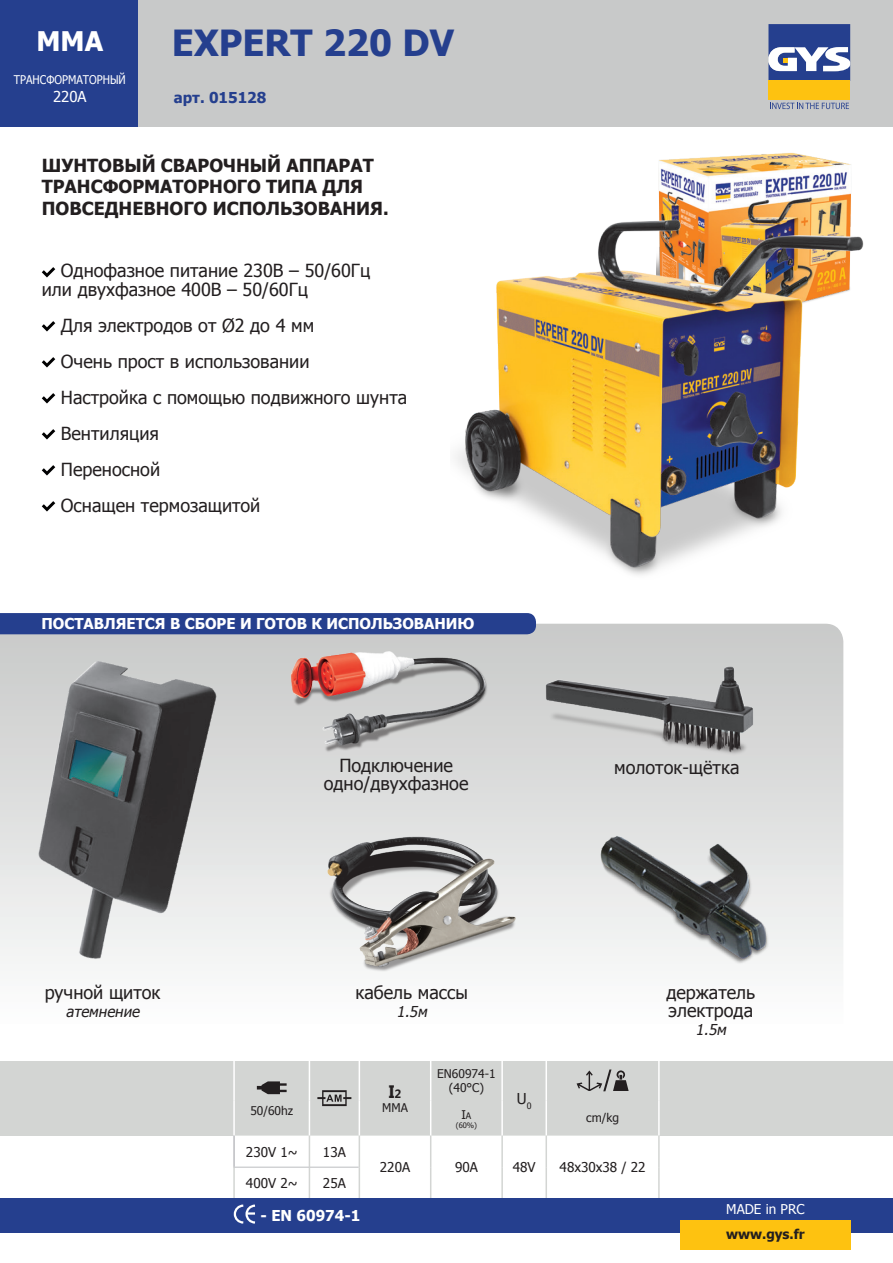
<style>
.page{position:relative;width:893px;height:1263px;background:#fff}
.page>*{position:absolute;margin:0;border:0;box-sizing:border-box;transform-origin:0 0}
.t1{font:700 36px "Tahoma";color:#253f8e}
.t2{font:700 27px "Tahoma";color:#fff}
.t3{font:18px/36px "Tahoma";color:#231f20}
.t4{font:700 18px/21.6px "Tahoma";color:#231f20}
.t5{font:700 18px "Segoe UI";color:#231f20}
.t6{font:700 15px "Tahoma";color:#fff}
.t7{font:italic 15px "Tahoma";color:#231f20}
.t8{font:700 15px "Tahoma";color:#253f8e}
.t9{font:15px "Tahoma";color:#fff}
.t10{font:15px "Tahoma";color:#231f20}
.t11{font:13.5px "Tahoma";color:#231f20}
.t12{font:700 13.5px "Tahoma";color:#231f20}
.t13{font:13.5px "Tahoma";color:#fff}
.t14{font:12px/14.4px "Tahoma";color:#231f20;text-align:center}
.t15{font:12px "Tahoma";color:#fff;scale:.9 1}
.t16{font:7.5px "Tahoma";color:#231f20}
.s1{font-size:12px}
.s2{font-size:9px}
</style>
<div class="page">
<div style="left:0;top:1061px;width:893px;height:74px;background:#d3d5d3"></div>
<hr style="left:309px;top:1061px;width:1px;height:39px;background:#fff">
<hr style="left:359px;top:1061px;width:1px;height:39px;background:#fff">
<hr style="left:430px;top:1061px;width:1px;height:39px;background:#fff">
<hr style="left:501px;top:1061px;width:2px;height:39px;background:#fff">
<hr style="left:545px;top:1061px;width:2px;height:39px;background:#fff">
<hr style="left:658px;top:1061px;width:2px;height:39px;background:#fff">
<hr style="left:309px;top:1100px;width:1px;height:35px;background:#fff">
<hr style="left:359px;top:1100px;width:1px;height:35px;background:#fff">
<hr style="left:430px;top:1100px;width:1px;height:35px;background:#fff">
<hr style="left:501px;top:1100px;width:2px;height:35px;background:#fff">
<hr style="left:545px;top:1100px;width:2px;height:35px;background:#fff">
<hr style="left:658px;top:1100px;width:2px;height:35px;background:#fff">
<hr style="left:233px;top:1061px;width:2px;height:39px;background:#fff">
<hr style="left:233px;top:1100px;width:2px;height:35px;background:#fff">
<hr style="left:658px;top:1135px;width:2px;height:32px;background:#d3d5d3">
<hr style="left:658px;top:1167px;width:2px;height:32px;background:#d3d5d3">
<svg style="left:257px;top:1081px;width:30px;height:13px"></svg>
<svg style="left:317px;top:1090px;width:34px;height:16px"></svg>
<svg style="left:577px;top:1069px;width:52px;height:22px"></svg>
<div style="left:137px;top:0;width:756px;height:127px;background:#c8c9c9"></div>
<div style="left:0;top:1198px;width:893px;height:34px;background:#253f8e"></div>
<div style="left:768px;top:81px;width:82px;height:19px;background:#fec210"></div>
<svg style="left:768px;top:24px;width:82px;height:57px;background:#6475a9"></svg>
<svg style="left:770px;top:103px;width:79px;height:6px"></svg>
<div style="left:0;top:0;width:137px;height:127px;background:#253f8e"></div>
<svg style="left:233px;top:1135px;width:426px;height:89px"></svg>
<div style="left:680px;top:1220px;width:170px;height:30px;background:#fec210"></div>
<svg style="left:0;top:624px;width:843px;height:340px;background:#dcdddc"></svg>
<img style="left:520px;top:643px;width:256px;height:119px">
<img style="left:584px;top:816px;width:211px;height:149px">
<img style="left:308px;top:822px;width:219px;height:150px">
<img style="left:23px;top:650px;width:203px;height:314px">
<img style="left:279px;top:636px;width:216px;height:122px">
<img style="left:658px;top:153px;width:193px;height:55px">
<img style="left:455px;top:208px;width:409px;height:367px">
<div style="left:0;top:613px;width:536px;height:21px;background:#253f8e"></div>
<svg style="left:42px;top:267px;width:13px;height:10px"></svg>
<svg style="left:42px;top:321px;width:13px;height:10px"></svg>
<svg style="left:42px;top:357px;width:13px;height:10px"></svg>
<svg style="left:42px;top:393px;width:13px;height:10px"></svg>
<svg style="left:42px;top:429px;width:13px;height:10px"></svg>
<svg style="left:42px;top:465px;width:13px;height:10px"></svg>
<svg style="left:42px;top:501px;width:13px;height:10px"></svg>
<h2 class="t2" style="left:36px;top:22px;width:68px">MMA</h2>
<p class="t15" style="left:14px;top:71px;width:126px">ТРАНСФОРМАТОРНЫЙ</p>
<p class="t9" style="left:53px;top:86px;width:35px">220A</p>
<h1 class="t1" style="left:172px;top:18px;width:284px">EXPERT 220 DV</h1>
<p class="t8" style="left:174px;top:87px;width:94px">арт. 015128</p>
<p class="t4" style="left:42px;top:153px;width:348px">ШУНТОВЫЙ СВАРОЧНЫЙ АППАРАТ<br>ТРАНСФОРМАТОРНОГО ТИПА ДЛЯ<br>ПОВСЕДНЕВНОГО ИСПОЛЬЗОВАНИЯ.</p>
<p class="t3" style="left:42px;top:261px;width:330px;line-height:18px;text-indent:19px">Однофазное питание 230В – 50/60Гц или двухфазное 400В – 50/60Гц</p>
<p class="t3" style="left:61px;top:306px;width:348px">Для электродов от Ø2 до 4 мм<br>Очень прост в использовании<br>Настройка с помощью подвижного шунта<br>Вентиляция<br>Переносной<br>Оснащен термозащитой</p>
<p class="t6" style="left:41px;top:613px;width:435px">ПОСТАВЛЯЕТСЯ В СБОРЕ И ГОТОВ К ИСПОЛЬЗОВАНИЮ</p>
<p class="t3" style="left:324px;top:756px;width:146px;line-height:18px;text-align:center">Подключение одно/двухфазное</p>
<p class="t3" style="left:614px;top:748px;width:127px">молоток-щётка</p>
<p class="t3" style="left:45px;top:974px;width:117px">ручной щиток</p>
<p class="t7" style="left:66px;top:1001px;width:78px">атемнение</p>
<p class="t3" style="left:356px;top:973px;width:114px">кабель массы</p>
<p class="t7" style="left:396px;top:1001px;width:35px">1.5м</p>
<p class="t14" style="left:437px;top:1066px;width:60px">EN60974-1 (40°C)</p>
<p class="t5" style="left:389px;top:1078px;width:14px">I<span class="s1">2</span></p>
<p class="t14" style="left:382px;top:1100px;width:27px">MMA</p>
<p class="t14" style="left:250px;top:1103px;width:44px">50/60hz</p>
<p class="t14" style="left:461px;top:1107px;width:11px">I<span class="s2">A</span></p>
<p class="t16" style="left:456px;top:1120px;width:23px">(60%)</p>
<p class="t11" style="left:246px;top:1142px;width:53px">230V 1~</p>
<p class="t11" style="left:323px;top:1142px;width:24px">13A</p>
<p class="t10" style="left:517px;top:1088px;width:16px">U<sub>0</sub></p>
<p class="t14" style="left:586px;top:1110px;width:34px">cm/kg</p>
<p class="t3" style="left:666px;top:982px;width:90px;line-height:18px">держатель электрода</p>
<p class="t7" style="left:696px;top:1019px;width:35px">1.5м</p>
<p class="t11" style="left:246px;top:1174px;width:53px">400V 2~</p>
<p class="t11" style="left:323px;top:1174px;width:24px">25A</p>
<p class="t6" style="left:261px;top:1205px;width:101px">- EN 60974-1</p>
<p class="t11" style="left:380px;top:1158px;width:32px">220A</p>
<p class="t11" style="left:455px;top:1158px;width:24px">90A</p>
<p class="t11" style="left:513px;top:1158px;width:24px">48V</p>
<p class="t11" style="left:560px;top:1158px;width:87px">48x30x38 / 22</p>
<p class="t13" style="left:726px;top:1200px;width:80px">MADE in PRC</p>
<p class="t12" style="left:726px;top:1225px;width:80px">www.gys.fr</p>
</div>
